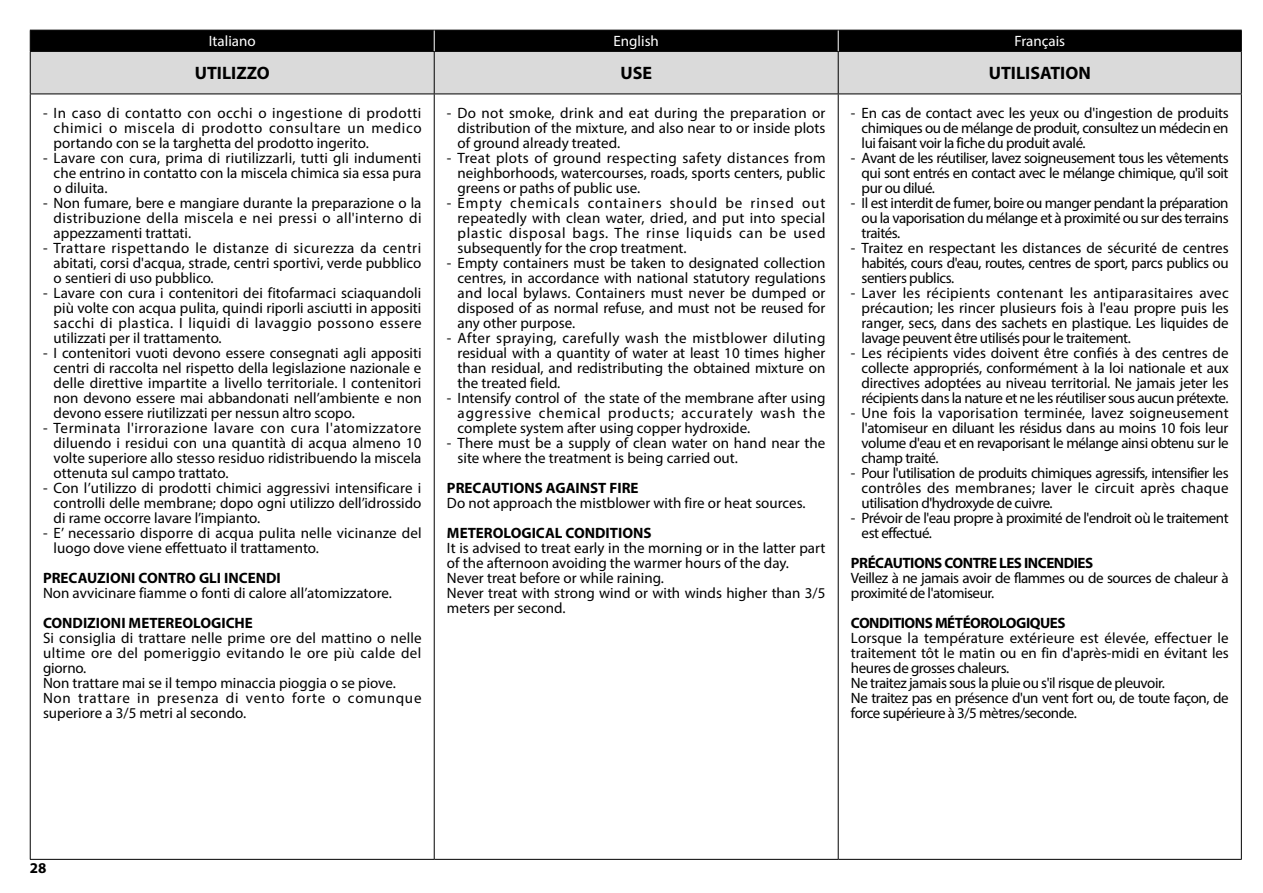
<style>
.page{position:relative;width:1263px;height:893px;background:#fff}
.page>*{position:absolute;margin:0;border:0;box-sizing:border-box;transform-origin:0 0}
.t1{font:700 18px "Myriad Pro";color:#000}
.t2{font:15px/15px "Myriad Pro";color:#000;text-align:justify}
.t3{font:15px/15px "Myriad Pro";letter-spacing:-.03em;color:#000}
.t4{font:700 15px "Myriad Pro";color:#000}
.t5{font:700 15px "Myriad Pro";letter-spacing:-.03em;color:#000}
.t6{font:15px "Myriad Pro";color:#fff}
</style>
<div class="page">
<div style="left:31px;top:52px;width:1210px;height:42px;background:#dadada"></div>
<hr style="left:30px;top:51px;width:404px;height:1px;background:#000">
<hr style="left:30px;top:52px;width:1px;height:42px;background:#000">
<hr style="left:434px;top:51px;width:404px;height:1px;background:#000">
<hr style="left:434px;top:52px;width:1px;height:42px;background:#000">
<hr style="left:838px;top:51px;width:404px;height:1px;background:#000">
<hr style="left:838px;top:52px;width:1px;height:42px;background:#000">
<hr style="left:1241px;top:52px;width:1px;height:42px;background:#000">
<hr style="left:30px;top:94px;width:404px;height:1px;background:#000">
<hr style="left:30px;top:94px;width:1px;height:765px;background:#000">
<hr style="left:434px;top:94px;width:404px;height:1px;background:#000">
<hr style="left:434px;top:94px;width:1px;height:765px;background:#000">
<hr style="left:838px;top:94px;width:404px;height:1px;background:#000">
<hr style="left:838px;top:94px;width:1px;height:765px;background:#000">
<hr style="left:1241px;top:94px;width:1px;height:765px;background:#000">
<hr style="left:30px;top:859px;width:404px;height:1px;background:#000">
<hr style="left:434px;top:859px;width:404px;height:1px;background:#000">
<hr style="left:838px;top:859px;width:404px;height:1px;background:#000">
<div style="left:30px;top:30px;width:1212px;height:21px;background:#000"></div>
<p class="t6" style="left:209px;top:32px;width:48px">Italiano</p>
<p class="t6" style="left:613px;top:32px;width:47px">English</p>
<p class="t6" style="left:1014px;top:32px;width:52px">Français</p>
<p class="t1" style="left:195px;top:62px;width:76px">UTILIZZO</p>
<p class="t1" style="left:620px;top:62px;width:33px">USE</p>
<p class="t1" style="left:989px;top:62px;width:103px">UTILISATION</p>
<p class="t2" style="left:54px;top:105px;width:369px;text-indent:-11px">- In caso di contatto con occhi o ingestione di prodotti chimici o miscela di prodotto consultare un medico portando con se la targhetta del prodotto ingerito.</p>
<p class="t2" style="left:54px;top:150px;width:369px;text-indent:-11px">- Lavare con cura, prima di riutilizzarli, tutti gli indumenti che entrino in contatto con la miscela chimica sia essa pura o diluita.</p>
<p class="t2" style="left:54px;top:195px;width:369px;text-indent:-11px">- Non fumare, bere e mangiare durante la preparazione o la distribuzione della miscela e nei pressi o all'interno di appezzamenti trattati.</p>
<p class="t2" style="left:54px;top:240px;width:369px;text-indent:-11px">- Trattare rispettando le distanze di sicurezza da centri abitati, corsi d'acqua, strade, centri sportivi, verde pubblico o sentieri di uso pubblico.</p>
<p class="t2" style="left:54px;top:285px;width:369px;text-indent:-11px">- Lavare con cura i contenitori dei fitofarmaci sciaquandoli più volte con acqua pulita, quindi riporli asciutti in appositi sacchi di plastica. I liquidi di lavaggio possono essere utilizzati per il trattamento.</p>
<p class="t2" style="left:54px;top:345px;width:370px;text-indent:-11px">- I contenitori vuoti devono essere consegnati agli appositi centri di raccolta nel rispetto della legislazione nazionale e delle direttive impartite a livello territoriale. I contenitori non devono essere mai abbandonati nell’ambiente e non devono essere riutilizzati per nessun altro scopo.</p>
<p class="t2" style="left:54px;top:420px;width:369px;text-indent:-11px">- Terminata l'irrorazione lavare con cura l'atomizzatore diluendo i residui con una quantità di acqua almeno 10 volte superiore allo stesso residuo ridistribuendo la miscela ottenuta sul campo trattato.</p>
<p class="t2" style="left:54px;top:480px;width:369px;text-indent:-11px">- Con l’utilizzo di prodotti chimici aggressivi intensificare i controlli delle membrane; dopo ogni utilizzo dell’idrossido di rame occorre lavare l’impianto.</p>
<p class="t2" style="left:54px;top:525px;width:370px;text-indent:-11px">- E’ necessario disporre di acqua pulita nelle vicinanze del luogo dove viene effettuato il trattamento.</p>
<p class="t4" style="left:43px;top:568px;width:239px">PRECAUZIONI CONTRO GLI INCENDI</p>
<p class="t2" style="left:43px;top:585px;width:350px">Non avvicinare fiamme o fonti di calore all’atomizzatore.</p>
<p class="t4" style="left:43px;top:613px;width:211px">CONDIZIONI METEREOLOGICHE</p>
<p class="t2" style="left:43px;top:630px;width:380px;text-align:left">Si consiglia di trattare nelle prime ore del mattino o nelle ultime ore del pomeriggio evitando le ore più calde del giorno.<br>Non trattare mai se il tempo minaccia pioggia o se piove.<br>Non trattare in presenza di vento forte o comunque superiore a 3/5 metri al secondo.</p>
<p class="t2" style="left:458px;top:105px;width:369px;text-indent:-11px">- Do not smoke, drink and eat during the preparation or distribution of the mixture, and also near to or inside plots of ground already treated.</p>
<p class="t2" style="left:458px;top:150px;width:369px;text-indent:-11px">- Treat plots of ground respecting safety distances from neighborhoods, watercourses, roads, sports centers, public greens or paths of public use.</p>
<p class="t2" style="left:458px;top:195px;width:369px;text-indent:-11px">- Empty chemicals containers should be rinsed out repeatedly with clean water, dried, and put into special plastic disposal bags. The rinse liquids can be used subsequently for the crop treatment.</p>
<p class="t2" style="left:458px;top:255px;width:369px;text-indent:-11px">- Empty containers must be taken to designated collection centres, in accordance with national statutory regulations and local bylaws. Containers must never be dumped or disposed of as normal refuse, and must not be reused for any other purpose.</p>
<p class="t2" style="left:458px;top:330px;width:369px;text-indent:-11px">- After spraying, carefully wash the mistblower diluting residual with a quantity of water at least 10 times higher than residual, and redistributing the obtained mixture on the treated field.</p>
<p class="t2" style="left:458px;top:390px;width:369px;text-indent:-11px">- Intensify control of the state of the membrane after using aggressive chemical products; accurately wash the complete system after using copper hydroxide.</p>
<p class="t2" style="left:458px;top:435px;width:369px;text-indent:-11px">- There must be a supply of clean water on hand near the site where the treatment is being carried out.</p>
<p class="t4" style="left:447px;top:478px;width:193px">PRECAUTIONS AGAINST FIRE</p>
<p class="t2" style="left:447px;top:495px;width:360px">Do not approach the mistblower with fire or heat sources.</p>
<p class="t4" style="left:447px;top:523px;width:206px">METEROLOGICAL CONDITIONS</p>
<p class="t2" style="left:447px;top:540px;width:380px;text-align:left">It is advised to treat early in the morning or in the latter part of the afternoon avoiding the warmer hours of the day.<br>Never treat before or while raining.<br>Never treat with strong wind or with winds higher than 3/5 meters per second.</p>
<p class="t2" style="left:862px;top:105px;width:369px;text-indent:-11px">- En cas de contact avec les yeux ou d'ingestion de produits chimiques ou de mélange de produit, consultez un médecin en lui faisant voir la fiche du produit avalé.</p>
<p class="t2" style="left:862px;top:150px;width:368px;text-indent:-11px">- Avant de les réutiliser, lavez soigneusement tous les vêtements qui sont entrés en contact avec le mélange chimique, qu'il soit pur ou dilué.</p>
<p class="t2" style="left:862px;top:195px;width:368px;text-indent:-11px">- Il est interdit de fumer, boire ou manger pendant la préparation ou la vaporisation du mélange et à proximité ou sur des terrains traités.</p>
<p class="t2" style="left:862px;top:240px;width:369px;text-indent:-11px">- Traitez en respectant les distances de sécurité de centres habités, cours d'eau, routes, centres de sport, parcs publics ou sentiers publics.</p>
<p class="t2" style="left:862px;top:285px;width:369px;text-indent:-11px">- Laver les récipients contenant les antiparasitaires avec précaution; les rincer plusieurs fois à l'eau propre puis les ranger, secs, dans des sachets en plastique. Les liquides de lavage peuvent être utilisés pour le traitement.</p>
<p class="t2" style="left:862px;top:345px;width:369px;text-indent:-11px">- Les récipients vides doivent être confiés à des centres de collecte appropriés, conformément à la loi nationale et aux directives adoptées au niveau territorial. Ne jamais jeter les récipients dans la nature et ne les réutiliser sous aucun prétexte.</p>
<p class="t2" style="left:862px;top:405px;width:368px;text-indent:-11px">- Une fois la vaporisation terminée, lavez soigneusement l'atomiseur en diluant les résidus dans au moins 10 fois leur volume d'eau et en revaporisant le mélange ainsi obtenu sur le champ traité.</p>
<p class="t2" style="left:862px;top:465px;width:368px;text-indent:-11px">- Pour l'utilisation de produits chimiques agressifs, intensifier les contrôles des membranes; laver le circuit après chaque utilisation d'hydroxyde de cuivre.</p>
<p class="t3" style="left:862px;top:510px;width:369px;text-indent:-11px">- Prévoir de l'eau propre à proximité de l'endroit où le traitement est effectué.</p>
<p class="t5" style="left:851px;top:553px;width:244px">PRÉCAUTIONS CONTRE LES INCENDIES</p>
<p class="t3" style="left:851px;top:570px;width:379px">Veillez à ne jamais avoir de flammes ou de sources de chaleur à proximité de l'atomiseur.</p>
<p class="t5" style="left:851px;top:613px;width:216px">CONDITIONS MÉTÉOROLOGIQUES</p>
<p class="t3" style="left:851px;top:630px;width:379px">Lorsque la température extérieure est élevée, effectuer le traitement tôt le matin ou en fin d'après-midi en évitant les heures de grosses chaleurs.<br>Ne traitez jamais sous la pluie ou s'il risque de pleuvoir.<br>Ne traitez pas en présence d'un vent fort ou, de toute façon, de force supérieure à 3/5 mètres/seconde.</p>
<p class="t4" style="left:30px;top:858px;width:18px">28</p>
</div>
